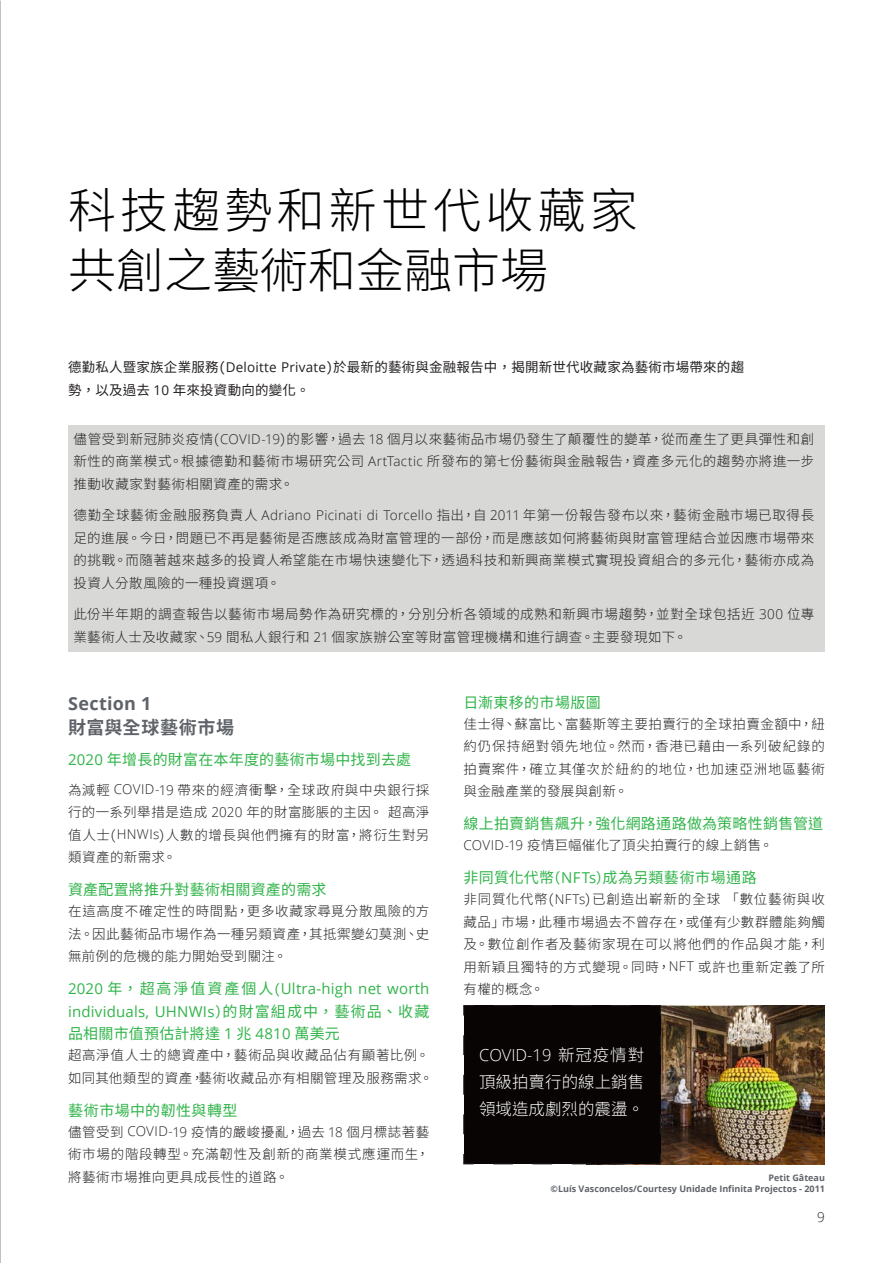
<style>
.page{position:relative;width:893px;height:1263px;background:#fff}
.page>*{position:absolute;margin:0;border:0;box-sizing:border-box;transform-origin:0 0}
.t1{font:300 48px/60px "Noto Sans CJ Ktc";letter-spacing:.085em;color:#000}
.t2{font:700 18px "Noto Sans CJ Ktc";letter-spacing:.03em;color:#5f6369}
.t3{font:700 18px "Open Sans";letter-spacing:.015em;color:#5f6369}
.t4{font:300 16.5px/27.2px "Noto Sans CJ Ktc";color:#fff;text-align:justify}
.t5{font:15px "Noto Sans CJ Ktc";letter-spacing:.015em;color:#31b44a}
.t6{font:15px/22.5px "Open Sans";letter-spacing:.015em;color:#31b44a;text-align:justify}
.t7{font:300 13.5px/22.5px "Noto Sans CJ Ktc";letter-spacing:.04em;color:#231f20;text-align:justify}
.t8{font:13.5px/22.5px "Noto Sans CJ Ktc";letter-spacing:.015em;color:#231f20}
.t9{font:300 13.5px "Open Sans";color:#231f20}
.t10{font:700 9px "Open Sans";color:#5f6369}
.s1{font-family:"Open Sans"}
.s2{font-family:"Noto Sans CJ Ktc"}
.s3{font-family:"Noto Sans CJ Ktc";font-size:13.5px}
.s4{font-size:13.5px}
</style>
<div class="page">
<img style="left:0;top:188px;width:1px;height:816px">
<div style="left:68px;top:426px;width:757px;height:226px;background:#d8d9d7"></div>
<img style="left:661px;top:1005px;width:164px;height:159px">
<div style="left:463px;top:1005px;width:198px;height:160px;background:#080403"></div>
<p class="t1" style="left:68px;top:182px;width:571px">科技趨勢和新世代收藏家共創之藝術和金融市場</p>
<p class="t8" style="left:68px;top:356px;width:678px">德勤私人暨家族企業服務(<span class="s1">Deloitte Private</span>)於最新的藝術與金融報告中，揭開新世代收藏家為藝術市場帶來的趨勢，以及過去 <span class="s1">10</span> 年來投資動向的變化。</p>
<p class="t7" style="left:73px;top:428px;width:742px">儘管受到新冠肺炎疫情(<span class="s1">COVID-19</span>)的影響，過去 <span class="s1">18</span> 個月以來藝術品市場仍發生了顛覆性的變革，從而產生了更具彈性和創新性的商業模式。根據德勤和藝術市場研究公司 <span class="s1">ArtTactic</span> 所發布的第七份藝術與金融報告，資產多元化的趨勢亦將進一步推動收藏家對藝術相關資產的需求。</p>
<p class="t7" style="left:73px;top:504px;width:742px">德勤全球藝術金融服務負責人 <span class="s1">Adriano Picinati di Torcello</span> 指出，自 <span class="s1">2011</span> 年第一份報告發布以來，藝術金融市場已取得長足的進展。今日，問題已不再是藝術是否應該成為財富管理的一部份，而是應該如何將藝術與財富管理結合並因應市場帶來的挑戰。而隨著越來越多的投資人希望能在市場快速變化下，透過科技和新興商業模式實現投資組合的多元化，藝術亦成為投資人分散風險的一種投資選項。</p>
<p class="t7" style="left:73px;top:604px;width:742px">此份半年期的調查報告以藝術市場局勢作為研究標的，分別分析各領域的成熟和新興市場趨勢，並對全球包括近 <span class="s1">300</span> 位專業藝術人士及收藏家、<span class="s1">59</span> 間私人銀行和 <span class="s1">21</span> 個家族辦公室等財富管理機構和進行調查。主要發現如下。</p>
<p class="t3" style="left:68px;top:691px;width:85px">Section 1</p>
<p class="t2" style="left:68px;top:717px;width:168px">財富與全球藝術市場</p>
<p class="t5" style="left:68px;top:750px;width:345px"><span class="s1">2020</span> 年增長的財富在本年度的藝術市場中找到去處</p>
<p class="t7" style="left:68px;top:779px;width:363px">為減輕 <span class="s1">COVID-19</span> 帶來的經濟衝擊，全球政府與中央銀行採行的一系列舉措是造成 <span class="s1">2020</span> 年的財富膨脹的主因。超高淨值人士(<span class="s1">HNWIs</span>)人數的增長與他們擁有的財富，將衍生對另類資產的新需求。</p>
<p class="t5" style="left:68px;top:881px;width:260px">資產配置將推升對藝術相關資產的需求</p>
<p class="t7" style="left:68px;top:900px;width:363px">在這高度不確定性的時間點，更多收藏家尋覓分散風險的方法。因此藝術品市場作為一種另類資產，其抵禦變幻莫測、史無前例的危機的能力開始受到關注。</p>
<p class="t6" style="left:68px;top:977px;width:363px">2020 <span class="s2">年，超高淨值資產個人</span><span class="s3">(</span>Ultra-high net worth individuals, UHNWIs<span class="s3">)</span><span class="s2">的財富組成中，藝術品、收藏品相關市值預估計將達</span> 1 <span class="s2">兆</span> 4810 <span class="s2">萬美元</span></p>
<p class="t7" style="left:68px;top:1044px;width:366px">超高淨值人士的總資產中，藝術品與收藏品佔有顯著比例。如同其他類型的資產，藝術收藏品亦有相關管理及服務需求。</p>
<p class="t5" style="left:68px;top:1101px;width:171px">藝術市場中的韌性與轉型</p>
<p class="t7" style="left:68px;top:1121px;width:363px">儘管受到 <span class="s1">COVID-19</span> 疫情的嚴峻擾亂，過去 <span class="s1">18</span> 個月標誌著藝術市場的階段轉型。充滿韌性及創新的商業模式應運而生，將藝術市場推向更具成長性的道路。</p>
<p class="t5" style="left:463px;top:693px;width:139px">日漸東移的市場版圖</p>
<p class="t7" style="left:463px;top:713px;width:363px">佳士得、蘇富比、富藝斯等主要拍賣行的全球拍賣金額中，紐約仍保持絕對領先地位。然而，香港已藉由一系列破紀錄的拍賣案件，確立其僅次於紐約的地位，也加速亞洲地區藝術與金融產業的發展與創新。</p>
<p class="t5" style="left:463px;top:815px;width:361px">線上拍賣銷售飆升，強化網路通路做為策略性銷售管道</p>
<p class="t7" style="left:463px;top:834px;width:311px"><span class="s1">COVID-19</span> 疫情巨幅催化了頂尖拍賣行的線上銷售。</p>
<p class="t5" style="left:463px;top:869px;width:295px">非同質化代幣<span class="s4">(</span><span class="s1">NFTs</span><span class="s4">)</span>成為另類藝術市場通路</p>
<p class="t7" style="left:463px;top:888px;width:363px">非同質化代幣(<span class="s1">NFTs</span>)已創造出嶄新的全球「數位藝術與收藏品」市場，此種市場過去不曾存在，或僅有少數群體能夠觸及。數位創作者及藝術家現在可以將他們的作品與才能，利用新穎且獨特的方式變現。同時，<span class="s1">NFT</span> 或許也重新定義了所有權的概念。</p>
<p class="t4" style="left:479px;top:1042px;width:167px"><span class="s1">COVID-19</span> 新冠疫情對頂級拍賣行的線上銷售領域造成劇烈的震盪。</p>
<p class="t10" style="left:768px;top:1171px;width:58px">Petit Gâteau</p>
<p class="t10" style="left:551px;top:1182px;width:276px">©Luís Vasconcelos/Courtesy Unidade Infinita Projectos - 2011</p>
<p class="t9" style="left:817px;top:1207px;width:9px">9</p>
</div>
